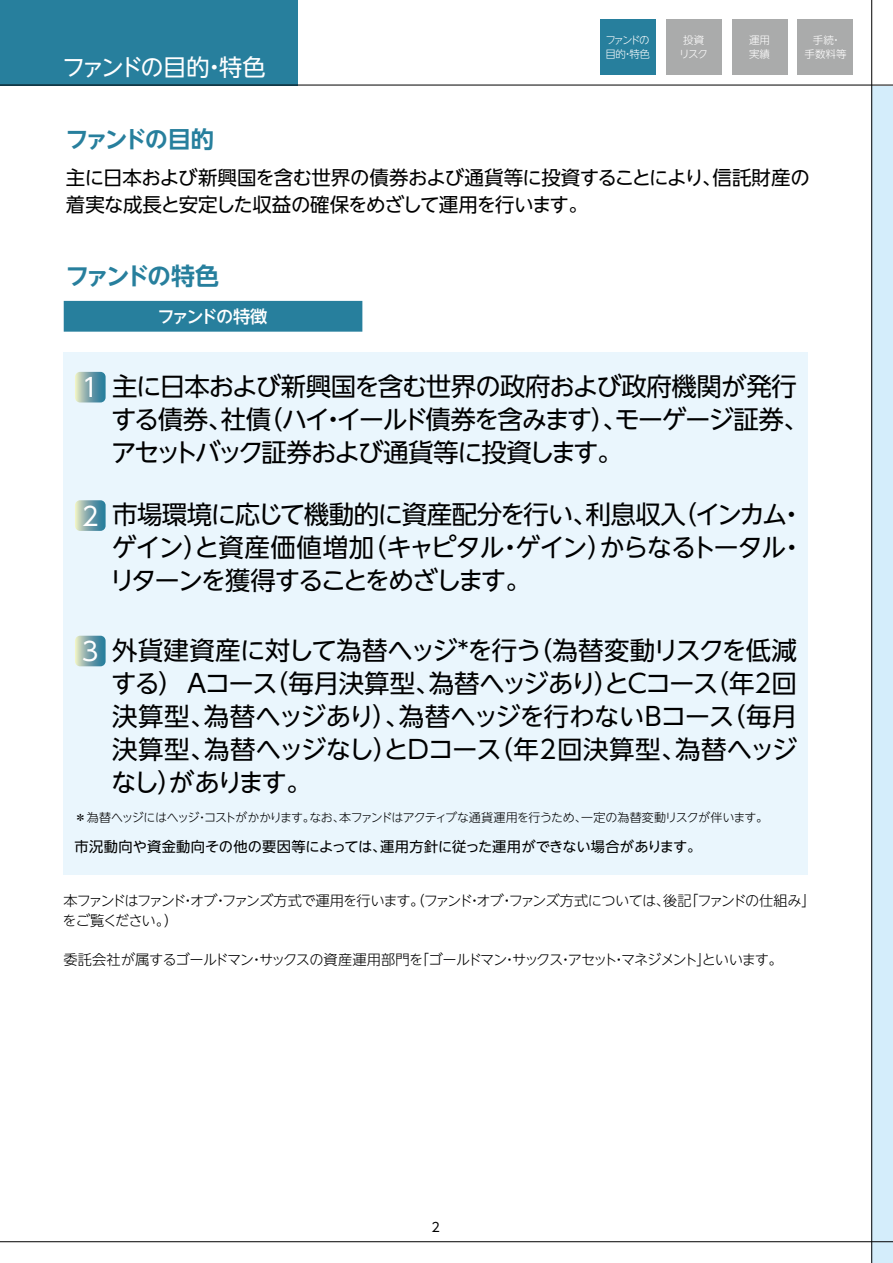
<style>
.page{position:relative;width:893px;height:1263px;background:#fff}
.page>*{position:absolute;margin:0;border:0;box-sizing:border-box;transform-origin:0 0}
.t1{font:25.5px/33px "UD Shin Go NT Pro";letter-spacing:-.06em;color:#000;text-align:justify}
.t2{font:25.5px "UD Shin Go NT Pro";color:#fff}
.t3{font:700 24px "UD Shin Go NT Pro De";letter-spacing:-.13em;color:#277f9d}
.t4{font:23.25px "UD Shin Go NT Pro";letter-spacing:-.105em;color:#fff}
.t5{font:700 23.25px "UD Shin Go NT Pro De";letter-spacing:-.13em;color:#277f9d}
.t6{font:19.5px/27px "UD Shin Go NT Pro";letter-spacing:-.035em;color:#000}
.t7{font:500 17.25px "UD Shin Go NT Pro";letter-spacing:-.135em;color:#fff}
.t8{font:300 14.25px/19.5px "UD Shin Go NT Pro";letter-spacing:-.08em;color:#000}
.t9{font:14.25px "UD Shin Go NT Pro";letter-spacing:.01em;color:#000}
.t10{font:12.75px "UD Shin Go NT Pro";color:#000}
.t11{font:300 12px "UD Shin Go NT Pro";letter-spacing:-.05em;color:#000}
.t12{font:300 10.5px/13.5px "UD Shin Go NT Pro";letter-spacing:-.03em;color:#fff;text-align:center}
.t13{font:300 10.5px/13.5px "UD Shin Go NT Pro";letter-spacing:-.17em;color:#fff}
</style>
<div class="page">
<div style="left:872px;top:85px;width:21px;height:1178px;background:#d4edfb"></div>
<div style="left:0;top:0;width:298px;height:85px;background:#277f9d"></div>
<hr style="left:871px;top:0;width:1px;height:1263px;background:#000">
<hr style="left:0;top:85px;width:893px;height:1px;background:#000">
<hr style="left:0;top:1241px;width:893px;height:1px;background:#000">
<div style="left:64px;top:352px;width:744px;height:522px;background:#eaf6fd"></div>
<div style="left:64px;top:301px;width:298px;height:30px;background:#277f9d"></div>
<svg style="left:75px;top:372px;width:31px;height:30px"></svg>
<svg style="left:75px;top:500px;width:31px;height:31px"></svg>
<svg style="left:75px;top:636px;width:31px;height:30px"></svg>
<div style="left:600px;top:20px;width:55px;height:55px;background:#277f9d"></div>
<div style="left:666px;top:20px;width:55px;height:55px;background:#aaabab"></div>
<div style="left:732px;top:20px;width:55px;height:55px;background:#aaabab"></div>
<div style="left:798px;top:20px;width:55px;height:55px;background:#aaabab"></div>
<p class="t4" style="left:62px;top:48px;width:205px">ファンドの目的・特色</p>
<p class="t5" style="left:65px;top:120px;width:150px">ファンドの目的</p>
<p class="t13" style="left:605px;top:33px;width:46px">ファンドの目的・特色</p>
<p class="t12" style="left:679px;top:33px;width:30px">投資リスク</p>
<p class="t12" style="left:749px;top:33px;width:22px;text-align:left">運用実績</p>
<p class="t12" style="left:804px;top:33px;width:43px">手続・<br>手数料等</p>
<p class="t6" style="left:66px;top:164px;width:745px">主に日本および新興国を含む世界の債券および通貨等に投資することにより、信託財産の着実な成長と安定した収益の確保をめざして運用を行います。</p>
<p class="t3" style="left:65px;top:256px;width:155px">ファンドの特色</p>
<p class="t7" style="left:158px;top:302px;width:112px">ファンドの特徴</p>
<p class="t2" style="left:82px;top:367px;width:18px">1</p>
<p class="t2" style="left:82px;top:495px;width:18px">2</p>
<p class="t1" style="left:111px;top:369px;width:699px;text-align:left">主に日本および新興国を含む世界の政府および政府機関が発行する債券、社債（ハイ・イールド債券を含みます）、モーゲージ証券、アセットバック証券および通貨等に投資します。</p>
<p class="t1" style="left:110px;top:497px;width:696px">市場環境に応じて機動的に資産配分を行い、利息収入（インカム・ゲイン）と資産価値増加（キャピタル・ゲイン）からなるトータル・リターンを獲得することをめざします。</p>
<p class="t2" style="left:82px;top:631px;width:18px">3</p>
<p class="t1" style="left:111px;top:633px;width:688px">外貨建資産に対して為替ヘッジ*を行う（為替変動リスクを低減する） Aコース（毎月決算型、為替ヘッジあり）とCコース（年2回決算型、為替ヘッジあり）、為替ヘッジを行わないBコース（毎月決算型、為替ヘッジなし）とＤコース（年2回決算型、為替ヘッジなし）があります。</p>
<p class="t11" style="left:75px;top:807px;width:695px">＊為替ヘッジにはヘッジ・コストがかかります。なお、本ファンドはアクティブな通貨運用を行うため、一定の為替変動リスクが伴います。</p>
<p class="t9" style="left:75px;top:835px;width:628px">市況動向や資金動向その他の要因等によっては、運用方針に従った運用ができない場合があります。</p>
<p class="t8" style="left:63px;top:891px;width:754px">本ファンドはファンド・オブ・ファンズ方式で運用を行います。（ファンド・オブ・ファンズ方式については、後記「ファンドの仕組み」をご覧ください。）</p>
<p class="t8" style="left:63px;top:949px;width:721px">委託会社が属するゴールドマン・サックスの資産運用部門を「ゴールドマン・サックス・アセット・マネジメント」といいます。</p>
<p class="t10" style="left:432px;top:1216px;width:10px">2</p>
</div>
